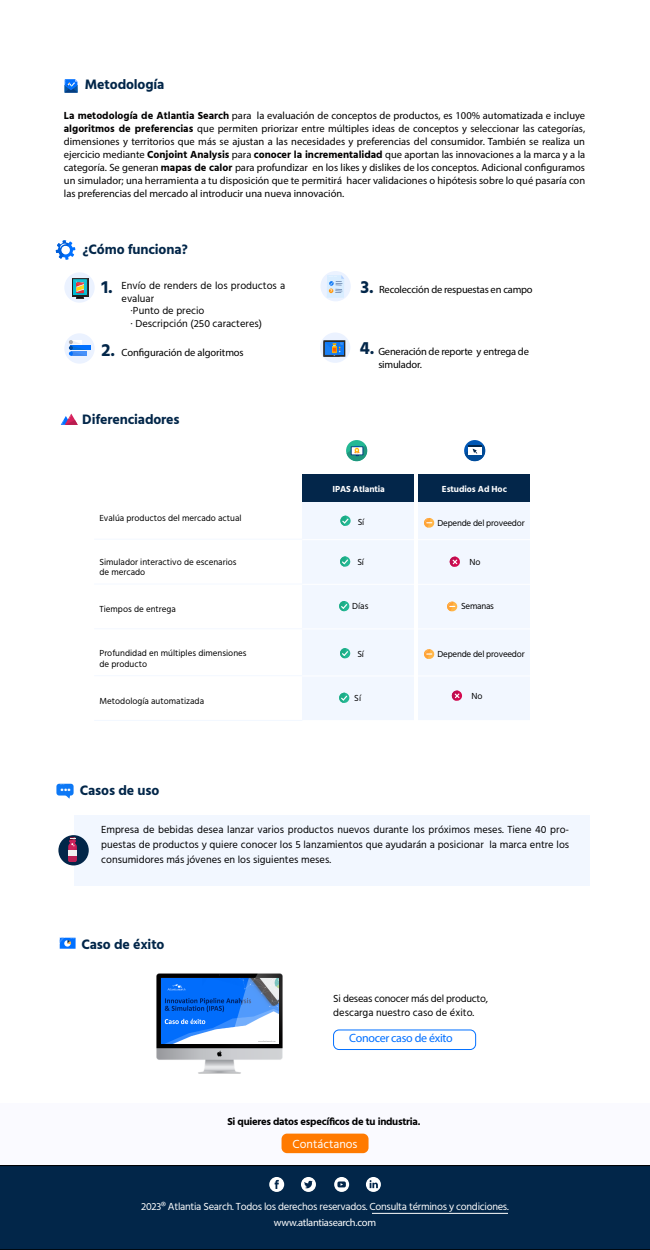
<style>
.page{position:relative;width:650px;height:1250px;background:#fff}
.page>*{position:absolute;margin:0;border:0;box-sizing:border-box;transform-origin:0 0}
.t1{font:700 18px "Hind";color:#022649}
.t2{font:700 14px "Hind";letter-spacing:-.01em;color:#022649}
.t3{font:12px "Myriad Pro";letter-spacing:-.025em;color:#006fff}
.t4{font:12px "Hind";color:#fff}
.t5{font:10.5px/13px "Myriad Pro";color:#020000;text-align:justify}
.t6{font:10.5px/15px "Hind";color:#000;text-align:justify}
.t7{font:10.5px/12.6px "Myriad Pro";letter-spacing:-.02em;color:#000}
.t8{font:10.5px "Hind";letter-spacing:-.025em;color:#fff}
.t9{font:10.5px/14px "Hind";letter-spacing:-.025em;color:#000}
.t10{font:700 10.5px "Hind";letter-spacing:-.025em;color:#000}
.t11{font:10.5px "Myriad Pro";letter-spacing:-.025em;color:#fff}
.t12{font:9px/10.8px "Hind";color:#000}
.t13{font:9px "Hind";letter-spacing:-.025em;color:#000}
.t14{font:700 9px "Hind";letter-spacing:-.01em;color:#fff}
.s1{font-family:"Hind";font-weight:700}
</style>
<div class="page">
<div style="left:302px;top:502px;width:112px;height:219px;background:#f2f7ff"></div>
<div style="left:418px;top:502px;width:111px;height:219px;background:#f2f7ff"></div>
<div style="left:0;top:1103px;width:650px;height:62px;background:#fafaff"></div>
<svg style="left:56px;top:240px;width:19px;height:20px"></svg>
<div style="left:64px;top:272px;width:31px;height:31px;background:#ebf2ff;border-radius:50%"></div>
<div style="left:320px;top:333px;width:30px;height:30px;background:#ebf2ff;border-radius:50%"></div>
<div style="left:320px;top:271px;width:31px;height:30px;background:#ebf2ff;border-radius:50%"></div>
<div style="left:64px;top:333px;width:31px;height:31px;background:#ebf2ff;border-radius:50%"></div>
<svg style="left:61px;top:414px;width:17px;height:11px"></svg>
<hr style="left:291px;top:584px;width:359px;height:1px;background:#fff">
<hr style="left:291px;top:628px;width:359px;height:1px;background:#fff">
<div style="left:282px;top:1134px;width:87px;height:19px;background:#ff7a00;border-radius:6px"></div>
<div style="left:0;top:1165px;width:650px;height:85px;background:#022649"></div>
<svg style="left:366px;top:1199px;width:151px;height:15px;background:#113353"></svg>
<div style="left:261px;top:1218px;width:129px;height:10px;background:#022649"></div>
<svg style="left:366px;top:1177px;width:15px;height:15px"></svg>
<svg style="left:370px;top:1180px;width:8px;height:8px"></svg>
<svg style="left:334px;top:1177px;width:15px;height:15px"></svg>
<svg style="left:337px;top:1181px;width:9px;height:6px"></svg>
<div style="left:269px;top:1177px;width:15px;height:15px;background:#fff;border-radius:50%"></div>
<svg style="left:275px;top:1180px;width:4px;height:9px"></svg>
<svg style="left:301px;top:1177px;width:15px;height:15px"></svg>
<svg style="left:304px;top:1181px;width:9px;height:7px"></svg>
<svg style="left:64px;top:79px;width:14px;height:14px"></svg>
<hr style="left:94px;top:584px;width:208px;height:1px;background:#f3f8ff">
<hr style="left:94px;top:628px;width:208px;height:1px;background:#f3f8ff">
<hr style="left:291px;top:539px;width:359px;height:1px;background:#fff">
<hr style="left:94px;top:539px;width:208px;height:1px;background:#f3f8ff">
<div style="left:302px;top:474px;width:112px;height:28px;background:#03264a"></div>
<svg style="left:72px;top:278px;width:16px;height:21px"></svg>
<div style="left:418px;top:474px;width:111px;height:28px;background:#03264a"></div>
<svg style="left:340px;top:515px;width:11px;height:11px"></svg>
<svg style="left:340px;top:556px;width:11px;height:11px"></svg>
<svg style="left:424px;top:518px;width:11px;height:10px"></svg>
<svg style="left:447px;top:601px;width:11px;height:11px"></svg>
<div style="left:464px;top:440px;width:21px;height:21px;background:#0057b5;border-radius:50%"></div>
<svg style="left:464px;top:445px;width:21px;height:16px"></svg>
<div style="left:346px;top:440px;width:21px;height:21px;background:#24b894;border-radius:50%"></div>
<svg style="left:346px;top:445px;width:21px;height:16px"></svg>
<svg style="left:339px;top:601px;width:11px;height:11px"></svg>
<div style="left:323px;top:340px;width:22px;height:17px;background:#292929"></div>
<div style="left:325px;top:342px;width:19px;height:13px;background:#0d78f5"></div>
<svg style="left:323px;top:341px;width:20px;height:16px"></svg>
<hr style="left:71px;top:346px;width:20px;height:4px;background:#0070ff">
<svg style="left:69px;top:340px;width:18px;height:16px"></svg>
<div style="left:74px;top:815px;width:516px;height:71px;background:#f2f7ff"></div>
<div style="left:58px;top:835px;width:31px;height:30px;background:#022649;border-radius:50%"></div>
<div style="left:56px;top:784px;width:18px;height:12px;background:#0d78f5;border-radius:3px"></div>
<svg style="left:68px;top:837px;width:9px;height:25px"></svg>
<div style="left:68px;top:851px;width:9px;height:5px;background:#f0f0f0"></div>
<hr style="left:291px;top:675px;width:359px;height:1px;background:#fff">
<hr style="left:291px;top:720px;width:359px;height:1px;background:#fff">
<hr style="left:94px;top:675px;width:208px;height:1px;background:#f3f8ff">
<hr style="left:94px;top:720px;width:208px;height:1px;background:#f3f8ff">
<svg style="left:449px;top:556px;width:11px;height:11px"></svg>
<svg style="left:340px;top:648px;width:11px;height:11px"></svg>
<svg style="left:424px;top:649px;width:11px;height:10px"></svg>
<svg style="left:339px;top:692px;width:11px;height:11px"></svg>
<svg style="left:451px;top:690px;width:11px;height:11px"></svg>
<svg style="left:59px;top:937px;width:17px;height:12px"></svg>
<div style="left:333px;top:1030px;width:143px;height:20px;border:1px solid #006fff;border-radius:6px"></div>
<img style="left:156px;top:973px;width:127px;height:101px">
<img style="left:162px;top:978px;width:68px;height:65px">
<svg style="left:230px;top:978px;width:49px;height:66px"></svg>
<svg style="left:327px;top:275px;width:17px;height:23px"></svg>
<svg style="left:60px;top:795px;width:11px;height:4px"></svg>
<h2 class="t2" style="left:85px;top:76px;width:81px">Metodología</h2>
<p class="t5" style="left:64px;top:109px;width:523px"><span class="s1">La metodología de Atlantia Search</span> para la evaluación de conceptos de productos, es 100% automatizada e incluye <span class="s1">algoritmos de preferencias</span> que permiten priorizar entre múltiples ideas de conceptos y seleccionar las categorías, dimensiones y territorios que más se ajustan a las necesidades y preferencias del consumidor. También se realiza un ejercicio mediante <span class="s1">Conjoint Analysis</span> para <span class="s1">conocer la incrementalidad</span> que aportan las innovaciones a la marca y a la categoría. Se generan <span class="s1">mapas de calor</span> para profundizar en los likes y dislikes de los conceptos. Adicional configuramos un simulador; una herramienta a tu disposición que te permitirá hacer validaciones o hipótesis sobre lo qué pasaría con las preferencias del mercado al introducir una nueva innovación.</p>
<h2 class="t2" style="left:82px;top:241px;width:107px">¿Cómo funciona?</h2>
<h1 class="t1" style="left:101px;top:276px;width:13px">1.</h1>
<p class="t6" style="left:122px;top:279px;width:165px">Envío de renders de los productos a</p>
<p class="t6" style="left:122px;top:291px;width:34px">evaluar</p>
<p class="t6" style="left:131px;top:304px;width:75px">·Punto de precio</p>
<p class="t6" style="left:131px;top:316px;width:133px">· Descripción (250 caracteres)</p>
<h1 class="t1" style="left:361px;top:276px;width:15px">3.</h1>
<p class="t7" style="left:379px;top:283px;width:155px">Recolección de respuestas en campo</p>
<h1 class="t1" style="left:101px;top:340px;width:15px">2.</h1>
<h1 class="t1" style="left:360px;top:338px;width:16px">4.</h1>
<p class="t7" style="left:378px;top:345px;width:152px">Generación de reporte y entrega de simulador.</p>
<p class="t7" style="left:122px;top:346px;width:124px">Configuración de algoritmos</p>
<h2 class="t2" style="left:82px;top:411px;width:99px">Diferenciadores</h2>
<p class="t12" style="left:99px;top:513px;width:144px">Evalúa productos del mercado actual</p>
<p class="t12" style="left:99px;top:557px;width:139px">Simulador interactivo de escenarios de mercado</p>
<p class="t12" style="left:99px;top:604px;width:78px">Tiempos de entrega</p>
<p class="t12" style="left:99px;top:648px;width:149px">Profundidad en múltiples dimensiones de producto</p>
<p class="t12" style="left:99px;top:696px;width:106px">Metodología automatizada</p>
<p class="t14" style="left:333px;top:484px;width:54px">IPAS Atlantia</p>
<p class="t14" style="left:442px;top:484px;width:66px">Estudios Ad Hoc</p>
<p class="t12" style="left:358px;top:517px;width:8px">Sí</p>
<p class="t12" style="left:357px;top:557px;width:8px">Sí</p>
<p class="t12" style="left:352px;top:601px;width:18px">Días</p>
<p class="t13" style="left:438px;top:517px;width:89px">Depende del proveedor</p>
<p class="t12" style="left:469px;top:557px;width:13px">No</p>
<p class="t13" style="left:461px;top:600px;width:34px">Semanas</p>
<p class="t12" style="left:357px;top:649px;width:8px">Sí</p>
<p class="t12" style="left:354px;top:693px;width:8px">Sí</p>
<p class="t13" style="left:438px;top:648px;width:89px">Depende del proveedor</p>
<p class="t12" style="left:472px;top:691px;width:13px">No</p>
<h2 class="t2" style="left:80px;top:782px;width:81px">Casos de uso</h2>
<p class="t6" style="left:101px;top:822px;width:470px">Empresa de bebidas desea lanzar varios productos nuevos durante los próximos meses. Tiene 40 pro&shy;puestas de productos y quiere conocer los 5 lanzamientos que ayudarán a posicionar la marca entre los consumidores más jóvenes en los siguientes meses.</p>
<h2 class="t2" style="left:81px;top:936px;width:85px">Caso de éxito</h2>
<p class="t9" style="left:333px;top:992px;width:156px">Si deseas conocer más del producto, descarga nuestro caso de éxito.</p>
<p class="t3" style="left:349px;top:1031px;width:105px">Conocer caso de éxito</p>
<p class="t10" style="left:227px;top:1116px;width:194px">Si quieres datos específicos de tu industria.</p>
<p class="t4" style="left:293px;top:1136px;width:66px">Contáctanos</p>
<p class="t8" style="left:141px;top:1200px;width:369px">2023® Atlantia Search. Todos los derechos reservados. Consulta términos y condiciones.</p>
<p class="t11" style="left:274px;top:1216px;width:104px">www.atlantiasearch.com</p>
</div>
